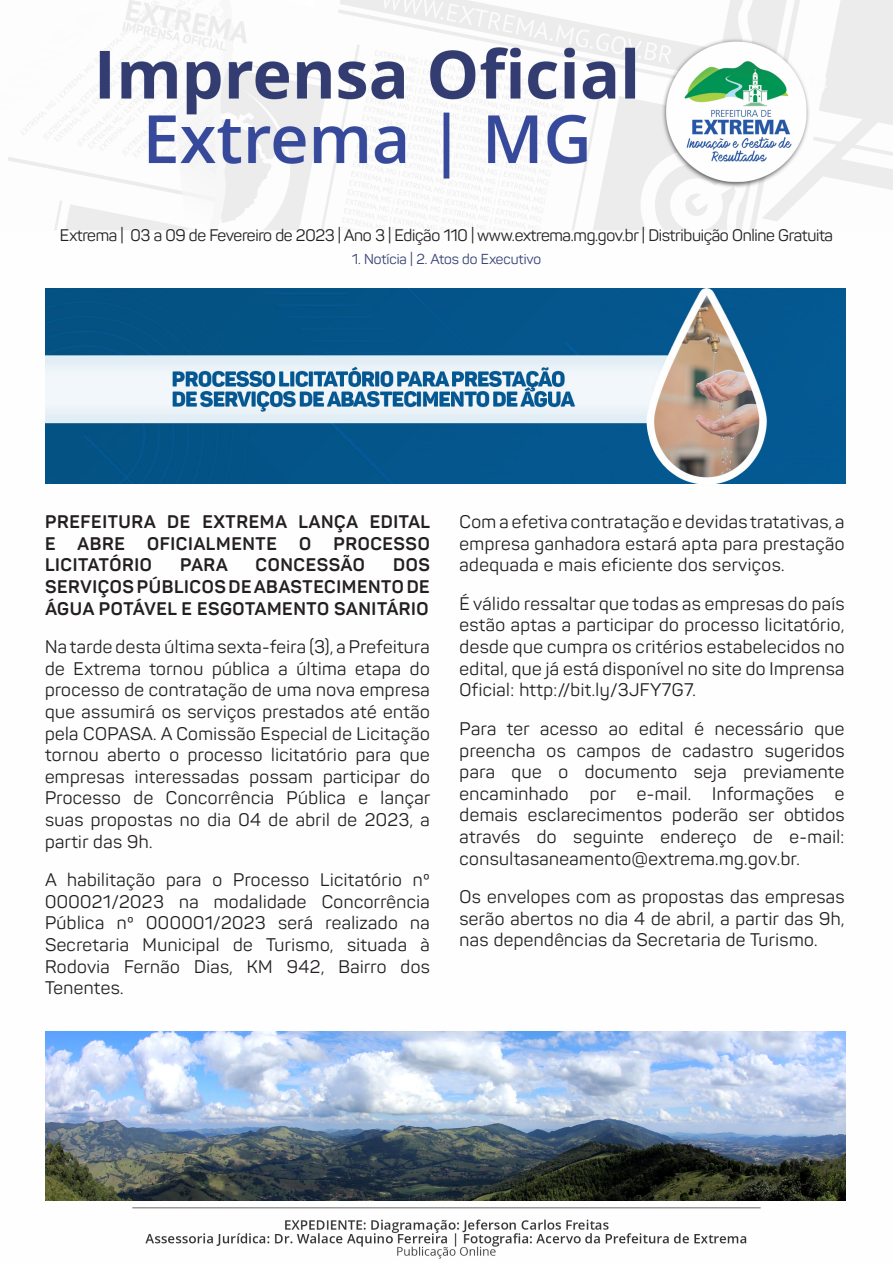
<style>
.page{position:relative;width:893px;height:1263px;background:#fff}
.page>*{position:absolute;margin:0;border:0;box-sizing:border-box;transform-origin:0 0}
.t1{font:18px/21.6px "Panton";letter-spacing:.025em;color:#231f20;text-align:justify}
.t2{font:700 18px/21.6px "Panton";letter-spacing:.035em;color:#231f20;text-align:justify}
.t3{font:16.5px "Panton";letter-spacing:-.02em;color:#231f20}
.t4{font:14.25px "Panton";color:#344174}
</style>
<div class="page">
<img style="left:8px;top:0;width:885px;height:1259px">
<img style="left:46px;top:1031px;width:799px;height:169px">
<img style="left:46px;top:288px;width:799px;height:196px">
<p class="t3" style="left:60px;top:225px;width:775px">Extrema | 03 a 09 de Fevereiro de 2023 | Ano 3 | Edição 110 | www.extrema.mg.gov.br | Distribuição Online Gratuita</p>
<p class="t4" style="left:352px;top:250px;width:191px">1. Notícia | 2. Atos do Executivo</p>
<p class="t2" style="left:45px;top:511px;width:387px">PREFEITURA DE EXTREMA LANÇA EDITAL E ABRE OFICIALMENTE O PROCESSO LICITATÓRIO</p>
<p class="t2" style="left:180px;top:554px;width:49px">PARA</p>
<p class="t2" style="left:256px;top:554px;width:111px">CONCESSÃO</p>
<p class="t2" style="left:45px;top:554px;width:386px;text-indent:348px">DOS SERVIÇOS PÚBLICOS DE ABASTECIMENTO DE ÁGUA POTÁVEL E ESGOTAMENTO SANITÁRIO</p>
<p class="t1" style="left:45px;top:636px;width:387px">Na tarde desta última sexta-feira (3), a Prefeitura de Extrema tornou pública a última etapa do processo de contratação de uma nova empresa que assumirá os serviços prestados até então pela COPASA. A Comissão Especial de Licitação tornou aberto o processo licitatório para que empresas interessadas possam participar do Processo de Concorrência Pública e lançar suas propostas no dia 04 de abril de 2023, a partir das 9h.</p>
<p class="t1" style="left:45px;top:869px;width:386px">A habilitação para o Processo Licitatório nº 000021/2023 na modalidade Concorrência Pública nº 000001/2023 será realizado na Secretaria Municipal de Turismo, situada à Rodovia Fernão Dias, KM 942, Bairro dos Tenentes.</p>
<p class="t1" style="left:460px;top:511px;width:386px">Com a efetiva contratação e devidas tratativas, a empresa ganhadora estará apta para prestação adequada e mais eficiente dos serviços.</p>
<p class="t1" style="left:460px;top:593px;width:386px">É válido ressaltar que todas as empresas do país estão aptas a participar do processo licitatório, desde que cumpra os critérios estabelecidos no edital, que já está disponível no site do Imprensa Oficial: http://bit.ly/3JFY7G7.</p>
<p class="t1" style="left:460px;top:718px;width:386px">Para ter acesso ao edital é necessário que preencha os campos de cadastro sugeridos para que o documento seja previamente encaminhado por e-mail. Informações e demais esclarecimentos poderão ser obtidos através do seguinte endereço de e-mail: consultasaneamento@extrema.mg.gov.br.</p>
<p class="t1" style="left:460px;top:886px;width:386px">Os envelopes com as propostas das empresas serão abertos no dia 4 de abril, a partir das 9h, nas dependências da Secretaria de Turismo.</p>
</div>
